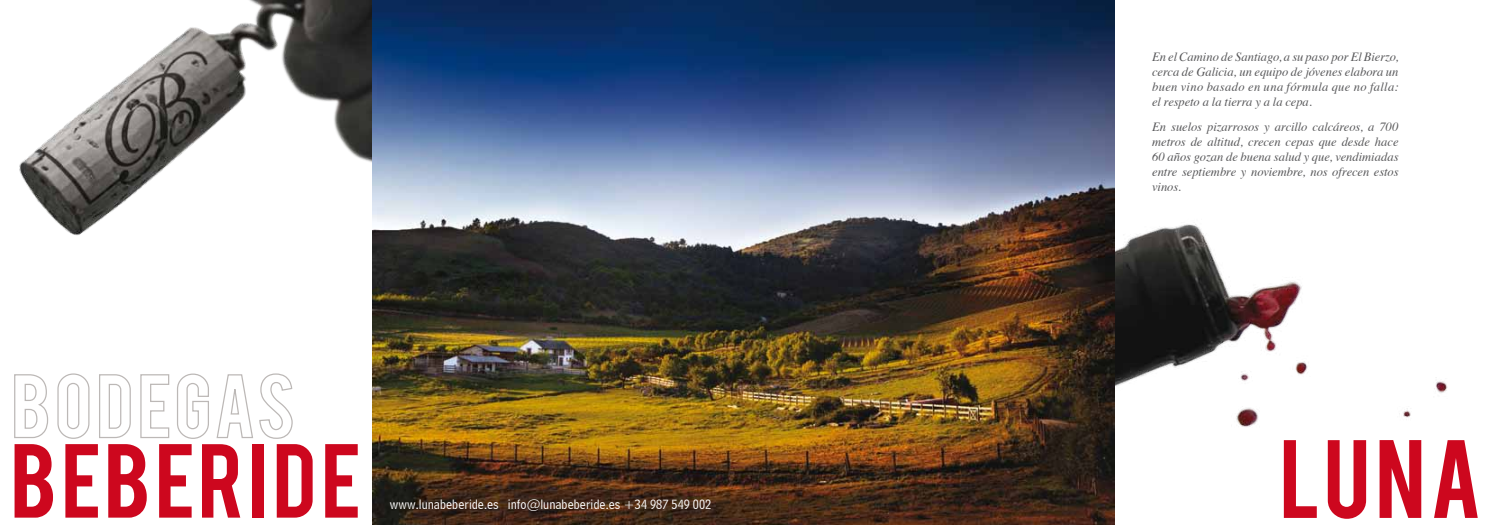
<style>
.page{position:relative;width:1489px;height:525px;background:#fff}
.page>*{position:absolute;margin:0;border:0;box-sizing:border-box;transform-origin:0 0}
.t1{font:87.25px "Bebas";color:#cd071e}
.t2{font:82.5px "Bebas";letter-spacing:.055em;color:#cd071e}
.t3{font:13.75px "Bell Centennial BT Address";color:#fff}
.t4{font:italic 12.5px/15px "Times";color:#58585a;text-align:justify}
</style>
<div class="page">
<img style="left:19px;top:0;width:353px;height:236px">
<img style="left:1114px;top:162px;width:334px;height:297px">
<img style="left:372px;top:0;width:742px;height:524px">
<svg style="left:14px;top:374px;width:35px;height:64px"></svg>
<svg style="left:57px;top:373px;width:33px;height:66px"></svg>
<svg style="left:99px;top:374px;width:32px;height:64px"></svg>
<svg style="left:140px;top:374px;width:30px;height:64px"></svg>
<svg style="left:177px;top:373px;width:32px;height:66px"></svg>
<svg style="left:216px;top:373px;width:77px;height:66px"></svg>
<h2 class="t2" style="left:11px;top:420px;width:352px">BEBERIDE</h2>
<p class="t3" style="left:390px;top:496px;width:323px">www.lunabeberide.es info@lunabeberide.es +34 987 549 002</p>
<p class="t4" style="left:1152px;top:49px;width:248px">En el Camino de Santiago, a su paso por El Bierzo, cerca de Galicia, un equipo de jóvenes elabora un buen vino basado en una fórmula que no falla: el respeto a la tierra y a la cepa.</p>
<p class="t4" style="left:1152px;top:118px;width:248px">En suelos pizarrosos y arcillo calcáreos, a 700 metros de altitud, crecen cepas que desde hace 60 años gozan de buena salud y que, vendimiadas entre septiembre y noviembre, nos ofrecen estos vinos.</p>
<h1 class="t1" style="left:1279px;top:415px;width:204px">LUNA</h1>
</div>
